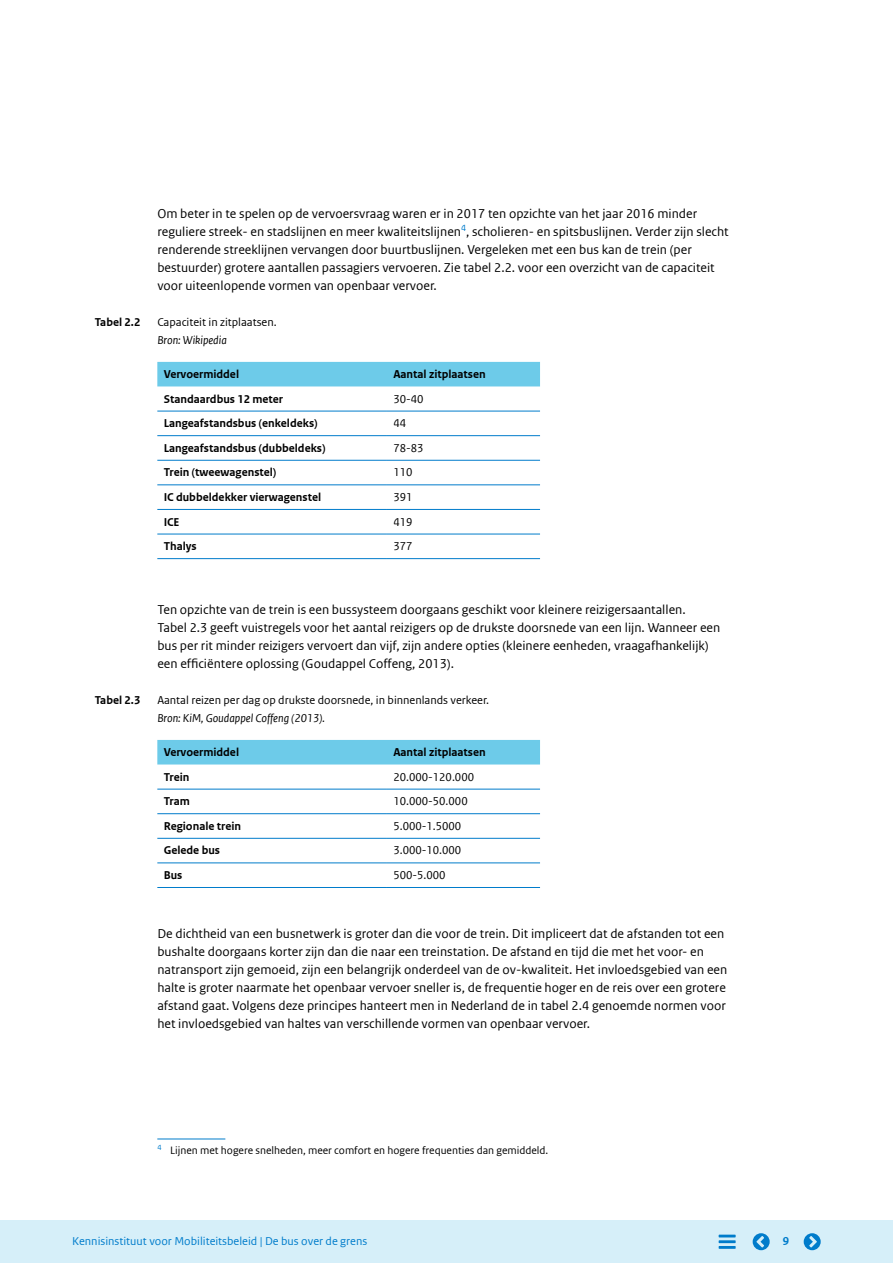
<style>
.page{position:relative;width:893px;height:1263px;background:#fff}
.page>*{position:absolute;margin:0;border:0;box-sizing:border-box;transform-origin:0 0}
._10_RO_Broodtekst{font:13.5px/18px "Rijksoverheid Sans Web Text";color:#000}
._31_RO_Tabel_Tussenk{font:700 12px "Rijksoverheid Sans Web Text";color:#000}
._32_RO_Tabel_Broodte{font:12px "Rijksoverheid Sans Web Text";color:#000}
.Figuur_titel{font:12px "Rijksoverheid Sans Web Text";color:#000}
.t1{font:12px "Rijksoverheid Sans Web Text";color:#007ccb}
.Figuur_titel-2{font:italic 12px "Rijksoverheid Sans Web Text";color:#000}
.Figuur_titel-3{font:700 12px "Rijksoverheid Sans Web Text";color:#000}
.t2{font:700 12px "Rijksoverheid Sans Web Text";color:#007ccb}
._14_RO_Voetnoot{font:11.25px "Rijksoverheid Sans Web Text";color:#000}
</style>
<div class="page">
<div style="left:157px;top:362px;width:383px;height:24px;background:#6dcbe9"></div>
<hr style="left:387px;top:411px;width:153px;height:1px;background:#007ccb">
<hr style="left:387px;top:435px;width:153px;height:1px;background:#007ccb">
<hr style="left:387px;top:460px;width:153px;height:1px;background:#007ccb">
<hr style="left:387px;top:484px;width:153px;height:1px;background:#007ccb">
<hr style="left:387px;top:509px;width:153px;height:1px;background:#007ccb">
<hr style="left:387px;top:534px;width:153px;height:1px;background:#007ccb">
<hr style="left:387px;top:558px;width:153px;height:1px;background:#007ccb">
<hr style="left:157px;top:411px;width:230px;height:1px;background:#007ccb">
<hr style="left:157px;top:435px;width:230px;height:1px;background:#007ccb">
<hr style="left:157px;top:460px;width:230px;height:1px;background:#007ccb">
<hr style="left:157px;top:484px;width:230px;height:1px;background:#007ccb">
<hr style="left:157px;top:509px;width:230px;height:1px;background:#007ccb">
<hr style="left:157px;top:534px;width:230px;height:1px;background:#007ccb">
<hr style="left:157px;top:558px;width:230px;height:1px;background:#007ccb">
<div style="left:157px;top:740px;width:383px;height:24px;background:#6dcbe9"></div>
<hr style="left:387px;top:789px;width:153px;height:1px;background:#007ccb">
<hr style="left:387px;top:813px;width:153px;height:1px;background:#007ccb">
<hr style="left:387px;top:838px;width:153px;height:1px;background:#007ccb">
<hr style="left:387px;top:862px;width:153px;height:1px;background:#007ccb">
<hr style="left:387px;top:887px;width:153px;height:1px;background:#007ccb">
<hr style="left:157px;top:789px;width:230px;height:1px;background:#007ccb">
<hr style="left:157px;top:813px;width:230px;height:1px;background:#007ccb">
<hr style="left:157px;top:838px;width:230px;height:1px;background:#007ccb">
<hr style="left:157px;top:862px;width:230px;height:1px;background:#007ccb">
<hr style="left:157px;top:887px;width:230px;height:1px;background:#007ccb">
<hr style="left:157px;top:1138px;width:68px;height:1px;background:#007ccb">
<div style="left:0;top:1220px;width:893px;height:43px;background:#d6eff9"></div>
<hr style="left:719px;top:1246px;width:17px;height:3px;background:#007ccb">
<hr style="left:719px;top:1240px;width:17px;height:3px;background:#007ccb">
<hr style="left:719px;top:1234px;width:17px;height:3px;background:#007ccb">
<svg style="left:804px;top:1233px;width:17px;height:17px"></svg>
<svg style="left:753px;top:1233px;width:17px;height:17px"></svg>
<p class="_10_RO_Broodtekst" style="left:157px;top:204px;width:573px">Om beter in te spelen op de vervoersvraag waren er in 2017 ten opzichte van het jaar 2016 minder reguliere streek- en stadslijnen en meer kwaliteitslijnen<sup>4</sup>, scholieren- en spitsbuslijnen. Verder zijn slecht renderende streeklijnen vervangen door buurtbuslijnen. Vergeleken met een bus kan de trein (per bestuurder) grotere aantallen passagiers vervoeren. Zie tabel 2.2. voor een overzicht van de capaciteit voor uiteenlopende vormen van openbaar vervoer.</p>
<p class="Figuur_titel-3" style="left:95px;top:315px;width:47px">Tabel 2.2</p>
<p class="Figuur_titel" style="left:157px;top:315px;width:121px">Capaciteit in zitplaatsen.</p>
<p class="Figuur_titel-2" style="left:157px;top:333px;width:71px">Bron: Wikipedia</p>
<p class="_31_RO_Tabel_Tussenk" style="left:164px;top:367px;width:77px">Vervoermiddel</p>
<p class="_31_RO_Tabel_Tussenk" style="left:393px;top:367px;width:94px">Aantal zitplaatsen</p>
<p class="_31_RO_Tabel_Tussenk" style="left:164px;top:392px;width:121px">Standaardbus 12 meter</p>
<p class="_32_RO_Tabel_Broodte" style="left:393px;top:392px;width:32px">30-40</p>
<p class="_31_RO_Tabel_Tussenk" style="left:164px;top:416px;width:155px">Langeafstandsbus (enkeldeks)</p>
<p class="_32_RO_Tabel_Broodte" style="left:393px;top:416px;width:14px">44</p>
<p class="_31_RO_Tabel_Tussenk" style="left:164px;top:441px;width:163px">Langeafstandsbus (dubbeldeks)</p>
<p class="_32_RO_Tabel_Broodte" style="left:393px;top:441px;width:32px">78-83</p>
<p class="_31_RO_Tabel_Tussenk" style="left:164px;top:466px;width:114px">Trein (tweewagenstel)</p>
<p class="_32_RO_Tabel_Broodte" style="left:393px;top:465px;width:21px">110</p>
<p class="_31_RO_Tabel_Tussenk" style="left:164px;top:490px;width:159px">IC dubbeldekker vierwagenstel</p>
<p class="_32_RO_Tabel_Broodte" style="left:393px;top:490px;width:21px">391</p>
<p class="_31_RO_Tabel_Tussenk" style="left:164px;top:515px;width:17px">ICE</p>
<p class="_32_RO_Tabel_Broodte" style="left:393px;top:515px;width:21px">419</p>
<p class="_31_RO_Tabel_Tussenk" style="left:164px;top:539px;width:34px">Thalys</p>
<p class="_32_RO_Tabel_Broodte" style="left:393px;top:539px;width:21px">377</p>
<p class="_10_RO_Broodtekst" style="left:157px;top:600px;width:564px">Ten opzichte van de trein is een bussysteem doorgaans geschikt voor kleinere reizigersaantallen.<br>Tabel 2.3 geeft vuistregels voor het aantal reizigers op de drukste doorsnede van een lijn. Wanneer een bus per rit minder reizigers vervoert dan vijf, zijn andere opties (kleinere eenheden, vraagafhankelijk) een efficiëntere oplossing (Goudappel Coffeng, 2013).</p>
<p class="Figuur_titel-3" style="left:95px;top:693px;width:47px">Tabel 2.3</p>
<p class="Figuur_titel" style="left:157px;top:693px;width:333px">Aantal reizen per dag op drukste doorsnede, in binnenlands verkeer.</p>
<p class="Figuur_titel-2" style="left:157px;top:711px;width:169px">Bron: KiM, Goudappel Coffeng (2013).</p>
<p class="_31_RO_Tabel_Tussenk" style="left:164px;top:745px;width:77px">Vervoermiddel</p>
<p class="_31_RO_Tabel_Tussenk" style="left:393px;top:745px;width:94px">Aantal zitplaatsen</p>
<p class="_31_RO_Tabel_Tussenk" style="left:164px;top:770px;width:27px">Trein</p>
<p class="_32_RO_Tabel_Broodte" style="left:393px;top:770px;width:82px">20.000-120.000</p>
<p class="_31_RO_Tabel_Tussenk" style="left:164px;top:794px;width:28px">Tram</p>
<p class="_32_RO_Tabel_Broodte" style="left:393px;top:794px;width:76px">10.000-50.000</p>
<p class="_31_RO_Tabel_Tussenk" style="left:164px;top:819px;width:79px">Regionale trein</p>
<p class="_32_RO_Tabel_Broodte" style="left:393px;top:819px;width:70px">5.000-1.5000</p>
<p class="_31_RO_Tabel_Tussenk" style="left:164px;top:844px;width:58px">Gelede bus</p>
<p class="_32_RO_Tabel_Broodte" style="left:393px;top:843px;width:70px">3.000-10.000</p>
<p class="_31_RO_Tabel_Tussenk" style="left:164px;top:868px;width:20px">Bus</p>
<p class="_32_RO_Tabel_Broodte" style="left:393px;top:868px;width:54px">500-5.000</p>
<p class="_10_RO_Broodtekst" style="left:157px;top:924px;width:571px">De dichtheid van een busnetwerk is groter dan die voor de trein. Dit impliceert dat de afstanden tot een bushalte doorgaans korter zijn dan die naar een treinstation. De afstand en tijd die met het voor- en natransport zijn gemoeid, zijn een belangrijk onderdeel van de ov-kwaliteit. Het invloedsgebied van een halte is groter naarmate het openbaar vervoer sneller is, de frequentie hoger en de reis over een grotere afstand gaat. Volgens deze principes hanteert men in Nederland de in tabel 2.4 genoemde normen voor het invloedsgebied van haltes van verschillende vormen van openbaar vervoer.</p>
<p class="_14_RO_Voetnoot" style="left:157px;top:1144px;width:393px"><sup>4</sup> Lijnen met hogere snelheden, meer comfort en hogere frequenties dan gemiddeld.</p>
<p class="t1" style="left:72px;top:1234px;width:296px">Kennisinstituut voor Mobiliteitsbeleid | De bus over de grens</p>
<p class="t2" style="left:783px;top:1234px;width:8px">9</p>
</div>
